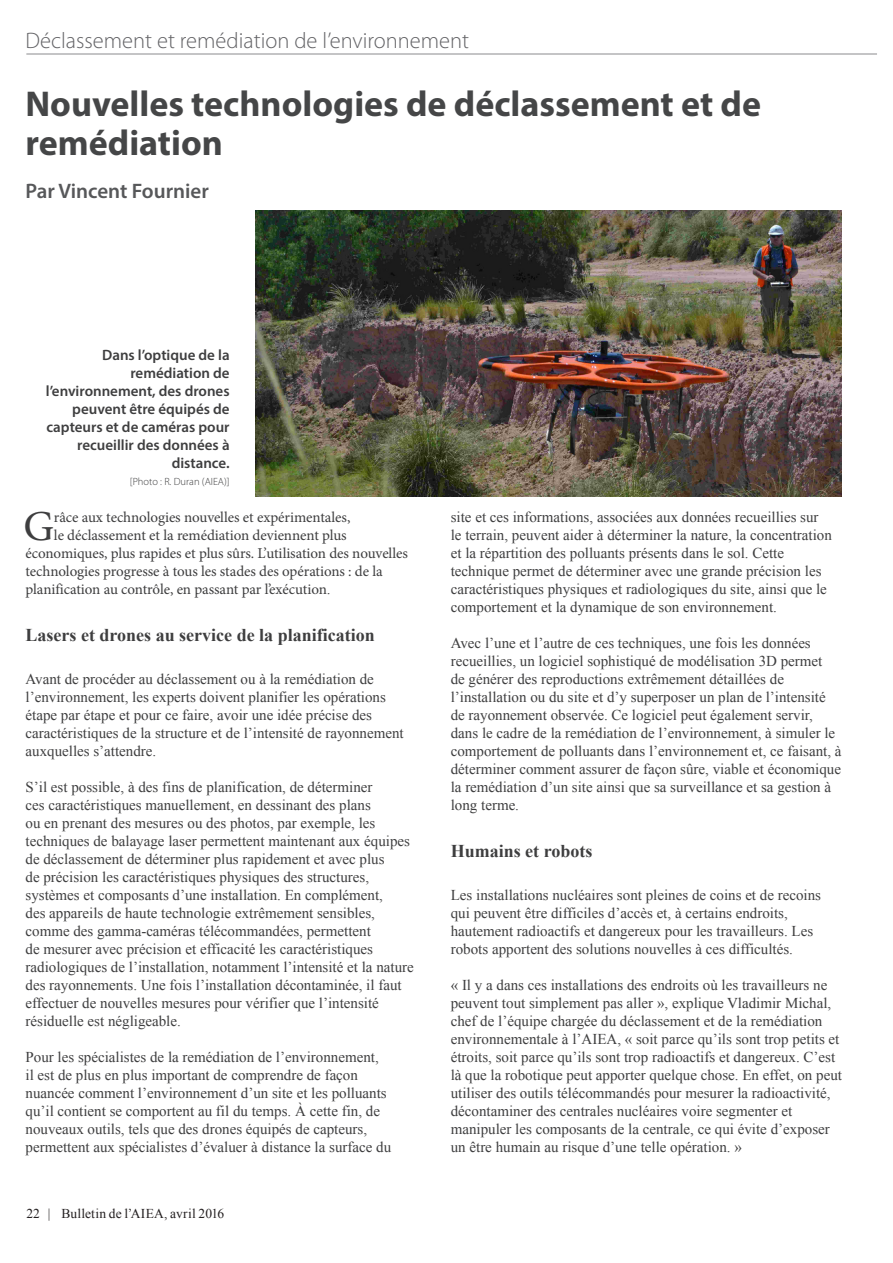
<style>
.page{position:relative;width:893px;height:1263px;background:#fff}
.page>*{position:absolute;margin:0;border:0;box-sizing:border-box;transform-origin:0 0}
.Frist_Para{font:42.75px "Minion Pro";color:#3e3e3f}
.Story_Title{font:700 36px/39px "Myriad Pro";color:#454647}
.t1{font:300 22.5px "Myriad Pro";color:#636366}
.Author-top{font:600 21px "Myriad Pro";color:#57585a}
.Paragraph_Heading_01{font:700 18px "Times New Roman";color:#3e3e3f}
.Body_Text{font:15px/18px "Times New Roman";color:#3e3e3f}
.Frist_Para-2{font:15px "Minion Pro";letter-spacing:-.005em;color:#3e3e3f}
.Photo_caption{font:600 15px/18px "Myriad Pro";color:#3e3e3f;text-align:right}
.t2{font:13.5px "Times New Roman";letter-spacing:.01em;color:#231f20}
.Photo_credit{font:300 10.5px "Myriad Pro";color:#3e3e3f}
.s1{font-family:"Times New Roman"}
</style>
<div class="page">
<hr style="left:26px;top:54px;width:851px;height:1px;background:#636366">
<img style="left:255px;top:210px;width:587px;height:286px">
<h3 class="t1" style="left:26px;top:27px;width:445px">Déclassement et remédiation de l’environnement</h3>
<p class="Story_Title" style="left:26px;top:83px;width:737px">Nouvelles technologies de déclassement et de remédiation</p>
<p class="Author-top" style="left:26px;top:177px;width:185px">Par Vincent Fournier</p>
<p class="Photo_caption" style="left:46px;top:346px;width:185px">Dans l’optique de la remédiation de l’environnement, des drones peuvent être équipés de capteurs et de caméras pour recueillir des données à distance.</p>
<p class="Photo_credit" style="left:130px;top:475px;width:101px">[Photo : R. Duran (AIEA)]</p>
<p class="Frist_Para" style="left:24px;top:498px;width:32px">G</p>
<p class="Frist_Para-2" style="left:54px;top:507px;width:298px">râce aux technologies nouvelles et expérimentales,</p>
<p class="Frist_Para-2" style="left:54px;top:525px;width:294px">le déclassement et la remédiation deviennent plus</p>
<p class="Frist_Para-2" style="left:26px;top:543px;width:384px">économiques, plus rapides et plus sûrs. L’utilisation des nouvelles</p>
<p class="Frist_Para-2" style="left:26px;top:561px;width:359px">technologies progresse à tous les stades des opérations : de la</p>
<p class="Frist_Para-2" style="left:26px;top:579px;width:307px">planification au contrôle, en passant par l’exécution<span class="s1">.</span></p>
<p class="Paragraph_Heading_01" style="left:26px;top:622px;width:351px">Lasers et drones au service de la planification</p>
<p class="Body_Text" style="left:26px;top:670px;width:380px">Avant de procéder au déclassement ou à la remédiation de l’environnement, les experts doivent planifier les opérations étape par étape et pour ce faire, avoir une idée précise des caractéristiques de la structure et de l’intensité de rayonnement auxquelles s’attendre.</p>
<p class="Body_Text" style="left:26px;top:778px;width:390px">S’il est possible, à des fins de planification, de déterminer<br>ces caractéristiques manuellement, en dessinant des plans<br>ou en prenant des mesures ou des photos, par exemple, les techniques de balayage laser permettent maintenant aux équipes de déclassement de déterminer plus rapidement et avec plus<br>de précision les caractéristiques physiques des structures, systèmes et composants d’une installation. En complément,<br>des appareils de haute technologie extrêmement sensibles, comme des gamma-caméras télécommandées, permettent<br>de mesurer avec précision et efficacité les caractéristiques radiologiques de l’installation, notamment l’intensité et la nature des rayonnements. Une fois l’installation décontaminée, il faut effectuer de nouvelles mesures pour vérifier que l’intensité résiduelle est négligeable.</p>
<p class="Body_Text" style="left:26px;top:1048px;width:367px">Pour les spécialistes de la remédiation de l’environnement,<br>il est de plus en plus important de comprendre de façon nuancée comment l’environnement d’un site et les polluants qu’il contient se comportent au fil du temps. À cette fin, de nouveaux outils, tels que des drones équipés de capteurs, permettent aux spécialistes d’évaluer à distance la surface du</p>
<p class="t2" style="left:26px;top:1205px;width:199px">22 | Bulletin de l’AIEA, avril 2016</p>
<p class="Body_Text" style="left:451px;top:508px;width:383px">site et ces informations, associées aux données recueillies sur le terrain, peuvent aider à déterminer la nature, la concentration et la répartition des polluants présents dans le sol. Cette technique permet de déterminer avec une grande précision les caractéristiques physiques et radiologiques du site, ainsi que le comportement et la dynamique de son environnement.</p>
<p class="Body_Text" style="left:451px;top:634px;width:392px">Avec l’une et l’autre de ces techniques, une fois les données recueillies, un logiciel sophistiqué de modélisation 3D permet<br>de générer des reproductions extrêmement détaillées de l’installation ou du site et d’y superposer un plan de l’intensité de rayonnement observée. Ce logiciel peut également servir, dans le cadre de la remédiation de l’environnement, à simuler le comportement de polluants dans l’environnement et, ce faisant, à déterminer comment assurer de façon sûre, viable et économique la remédiation d’un site ainsi que sa surveillance et sa gestion à long terme.</p>
<p class="Paragraph_Heading_01" style="left:451px;top:838px;width:143px">Humains et robots</p>
<p class="Body_Text" style="left:451px;top:886px;width:372px">Les installations nucléaires sont pleines de coins et de recoins qui peuvent être difficiles d’accès et, à certains endroits, hautement radioactifs et dangereux pour les travailleurs. Les robots apportent des solutions nouvelles à ces difficultés.</p>
<p class="Body_Text" style="left:451px;top:976px;width:393px">« Il y a dans ces installations des endroits où les travailleurs ne peuvent tout simplement pas aller », explique Vladimir Michal, chef de l’équipe chargée du déclassement et de la remédiation environnementale à l’AIEA, « soit parce qu’ils sont trop petits et étroits, soit parce qu’ils sont trop radioactifs et dangereux. C’est là que la robotique peut apporter quelque chose. En effet, on peut utiliser des outils télécommandés pour mesurer la radioactivité, décontaminer des centrales nucléaires voire segmenter et manipuler les composants de la centrale, ce qui évite d’exposer un être humain au risque d’une telle opération. »</p>
</div>
